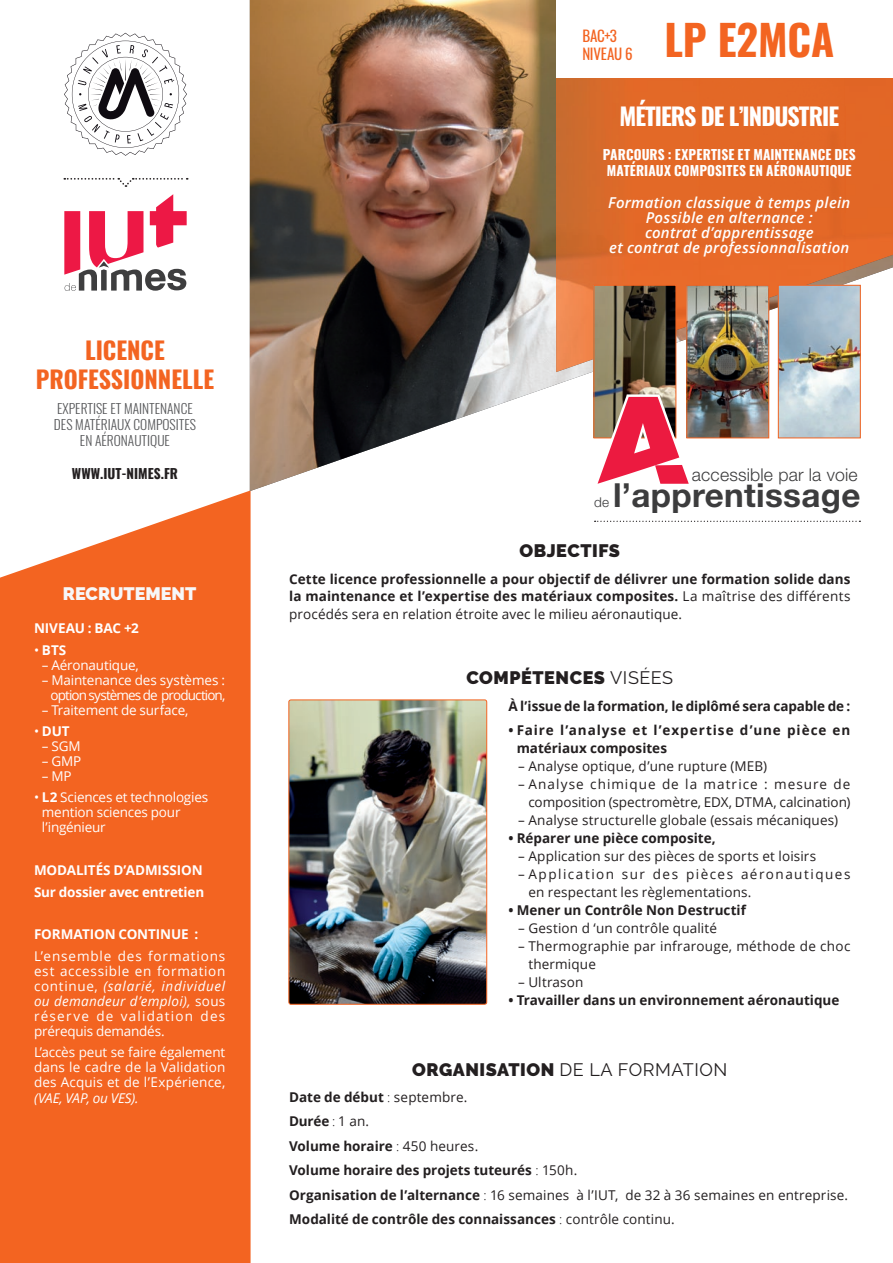
<style>
.page{position:relative;width:893px;height:1263px;background:#fff}
.page>*{position:absolute;margin:0;border:0;box-sizing:border-box;transform-origin:0 0}
.t1{font:700 42px "Oswald";color:#f36421}
.t2{font:700 33.15px "Helvetica Neue";letter-spacing:.01em;color:#3c3c3d}
.t3{font:700 24px/28.5px "Oswald";color:#f36421;text-align:center}
.t4{font:700 24px "Oswald";letter-spacing:-.04em;color:#fff}
.t5{font:900 18px "Raleway";letter-spacing:.03em;color:#231f20}
.t6{font:18px "Raleway";letter-spacing:.03em;color:#231f20}
.t7{font:900 18px "Raleway";color:#f7f7f8}
.t8{font:300 17.7px "Helvetica Neue";letter-spacing:.01em;color:#3c3c3d}
.t9{font:italic 600 15px/15px "Open Sans";letter-spacing:.015em;color:#fff;text-align:center}
.t10{font:15px/18px "Oswald";letter-spacing:-.01em;color:#f36421}
.t11{font:700 13.5px/24.5px "Open Sans";color:#231f20;text-align:justify}
.t12{font:13.5px/15px "Open Sans";letter-spacing:-.01em;color:#fff;text-align:justify}
.t13{font:13.5px/18px "Open Sans";letter-spacing:.015em;color:#231f20;text-align:right}
.t14{font:700 13.5px/21.5px "Open Sans";letter-spacing:-.01em;color:#fff}
.t15{font:13.5px/18px "Open Sans";letter-spacing:.105em;color:#231f20}
.t16{font:700 13.5px/16.2px "Oswald";letter-spacing:.01em;color:#fff;text-align:center}
.t17{font:700 13.5px/18px "Open Sans";letter-spacing:.065em;color:#231f20}
.t18{font:300 13.5px/16.2px "Oswald";color:#57585a;text-align:center}
.t19{font:13.5px/15px "Open Sans";letter-spacing:-.04em;color:#fff;text-align:right}
.t20{font:italic 13.5px "Open Sans";letter-spacing:-.01em;color:#fff}
.t21{font:700 13.5px "Oswald";color:#231f20}
.t22{font:300 13.5px "Helvetica Neue";color:#3c3c3d}
.s1{font-weight:400}
.s2{font-weight:700}
.s3{font-style:italic}
.s4{font-weight:900}
.s5{font-weight:300}
</style>
<div class="page">
<svg style="left:64px;top:33px;width:123px;height:123px"></svg>
<svg style="left:64px;top:194px;width:123px;height:97px"></svg>
<svg style="left:64px;top:178px;width:124px;height:9px"></svg>
<div style="left:0;top:490px;width:251px;height:773px;background:#f36421"></div>
<img style="left:250px;top:0;width:629px;height:491px">
<img style="left:556px;top:78px;width:289px;height:241px">
<div style="left:845px;top:78px;width:48px;height:194px;background:#e26726"></div>
<img style="left:556px;top:319px;width:130px;height:53px">
<img style="left:596px;top:287px;width:78px;height:107px">
<div style="left:594px;top:285px;width:82px;height:153px;border:1px solid #f36421"></div>
<img style="left:688px;top:287px;width:79px;height:149px">
<div style="left:686px;top:285px;width:83px;height:153px;border:1px solid #f36421"></div>
<img style="left:780px;top:287px;width:79px;height:149px">
<div style="left:778px;top:285px;width:83px;height:153px;border:1px solid #f36421"></div>
<img style="left:290px;top:701px;width:195px;height:302px">
<div style="left:288px;top:699px;width:199px;height:306px;border:1px solid #f36421;border-radius:2px"></div>
<div style="left:556px;top:0;width:337px;height:78px;background:#fff"></div>
<svg style="left:595px;top:521px;width:265px;height:1px"></svg>
<svg style="left:594px;top:394px;width:98px;height:94px"></svg>
<h3 class="t3" style="left:36px;top:338px;width:180px">LICENCE<br>PROFESSIONNELLE</h3>
<p class="t18" style="left:54px;top:399px;width:144px">EXPERTISE ET MAINTENANCE<br>DES MATÉRIAUX COMPOSITES<br>EN AÉRONAUTIQUE</p>
<p class="t21" style="left:72px;top:466px;width:107px">WWW.IUT-NIMES.FR</p>
<h3 class="t7" style="left:63px;top:583px;width:135px">RECRUTEMENT</h3>
<p class="t14" style="left:34px;top:617px;width:106px">NIVEAU : BAC +2</p>
<p class="t14" style="left:34px;top:639px;width:34px"><span class="s1">•</span> BTS</p>
<p class="t12" style="left:42px;top:657px;width:98px">– Aéronautique,</p>
<p class="t19" style="left:42px;top:672px;width:185px">– Maintenance des systèmes : option systèmes de production,</p>
<p class="t12" style="left:42px;top:702px;width:148px">– Traitement de surface,</p>
<p class="t14" style="left:34px;top:720px;width:37px"><span class="s1">•</span> DUT</p>
<p class="t12" style="left:42px;top:738px;width:40px">– SGM</p>
<p class="t12" style="left:42px;top:753px;width:41px">– GMP</p>
<p class="t12" style="left:42px;top:768px;width:31px">– MP</p>
<p class="t12" style="left:42px;top:790px;width:168px;text-align:left;text-indent:-8px">• <span class="s2">L2</span> Sciences et technologies mention sciences pour l’ingénieur</p>
<p class="t14" style="left:34px;top:859px;width:172px">MODALITÉS D’ADMISSION<br>Sur dossier avec entretien</p>
<p class="t14" style="left:34px;top:923px;width:166px">FORMATION CONTINUE :</p>
<p class="t12" style="left:34px;top:948px;width:193px">L’ensemble des formations est accessible en formation continue, <span class="s3">(salarié, individuel ou demandeur d’emploi),</span> sous réserve de validation des prérequis demandés.</p>
<p class="t12" style="left:34px;top:1044px;width:193px">L’accès peut se faire également dans le cadre de la Validation des Acquis et de l’Expérience,</p>
<p class="t20" style="left:34px;top:1089px;width:106px">(VAE, VAP, ou VES).</p>
<p class="t10" style="left:582px;top:25px;width:52px">BAC+3<br>NIVEAU 6</p>
<h1 class="t1" style="left:664px;top:18px;width:172px">LP E2MCA</h1>
<h3 class="t4" style="left:619px;top:104px;width:221px">MÉTIERS DE L’INDUSTRIE</h3>
<p class="t16" style="left:603px;top:147px;width:254px">PARCOURS : EXPERTISE ET MAINTENANCE DES<br>MATÉRIAUX COMPOSITES EN AÉRONAUTIQUE</p>
<p class="t9" style="left:608px;top:194px;width:244px">Formation classique à temps plein<br>Possible en alternance :<br>contrat d’apprentissage<br>et contrat de professionnalisation</p>
<h3 class="t8" style="left:692px;top:460px;width:167px">accessible par la voie</h3>
<h2 class="t2" style="left:613px;top:469px;width:249px">l’apprentissage</h2>
<p class="t22" style="left:594px;top:491px;width:16px">de</p>
<h3 class="t5" style="left:519px;top:540px;width:102px">OBJECTIFS</h3>
<p class="t11" style="left:289px;top:569px;width:563px;line-height:18px">Cette licence professionnelle a pour objectif de délivrer une formation solide dans la maintenance et l’expertise des matériaux composites. <span class="s1">La maîtrise des différents procédés sera en relation étroite avec le milieu aéronautique.</span></p>
<h3 class="t5" style="left:466px;top:667px;width:208px">COMPÉTENCES <span class="s1">VISÉES</span></h3>
<p class="t11" style="left:508px;top:693px;width:344px">À l’issue de la formation, le diplômé sera capable de :</p>
<p class="t17" style="left:517px;top:721px;width:335px;text-indent:-8px">• Faire l’analyse et l’expertise d’une pièce en matériaux composites</p>
<p class="t13" style="left:518px;top:757px;width:250px">– Analyse optique, d’une rupture (MEB)</p>
<p class="t13" style="left:518px;top:775px;width:334px">– Analyse chimique de la matrice : mesure de composition (spectromètre, EDX, DTMA, calcination)</p>
<p class="t13" style="left:518px;top:811px;width:321px">– Analyse structurelle globale (essais mécaniques)</p>
<p class="t11" style="left:508px;top:826px;width:209px">• Réparer une pièce composite,</p>
<p class="t13" style="left:518px;top:847px;width:300px">– Application sur des pièces de sports et loisirs</p>
<p class="t15" style="left:528px;top:865px;width:324px;text-indent:-10px">– Application sur des pièces aéronautiques en respectant les règlementations.</p>
<p class="t11" style="left:508px;top:898px;width:239px">• Mener un Contrôle Non Destructif</p>
<p class="t13" style="left:518px;top:919px;width:200px">– Gestion d ‘un contrôle qualité</p>
<p class="t13" style="left:528px;top:937px;width:324px;text-align:left;text-indent:-10px">– Thermographie par infrarouge, méthode de choc thermique</p>
<p class="t13" style="left:518px;top:973px;width:67px">– Ultrason</p>
<p class="t11" style="left:508px;top:988px;width:333px">• Travailler dans un environnement aéronautique</p>
<h3 class="t6" style="left:412px;top:1059px;width:317px"><span class="s4">ORGANISATION</span> DE LA FORMATION</h3>
<p class="t11" style="left:289px;top:1085px;width:560px;text-align:left">Date de début <span class="s5">:</span> <span class="s1">septembre.<br></span>Durée <span class="s5">:</span> <span class="s1">1 an.<br></span>Volume horaire <span class="s5">:</span> <span class="s1">450 heures.<br></span>Volume horaire des projets tuteurés <span class="s5">:</span> <span class="s1">150h.<br></span>Organisation de l’alternance <span class="s5">:</span> <span class="s1">16 semaines à l’IUT, de 32 à 36 semaines en entreprise.<br></span>Modalité de contrôle des connaissances <span class="s5">:</span> <span class="s1">contrôle continu.</span></p>
</div>
